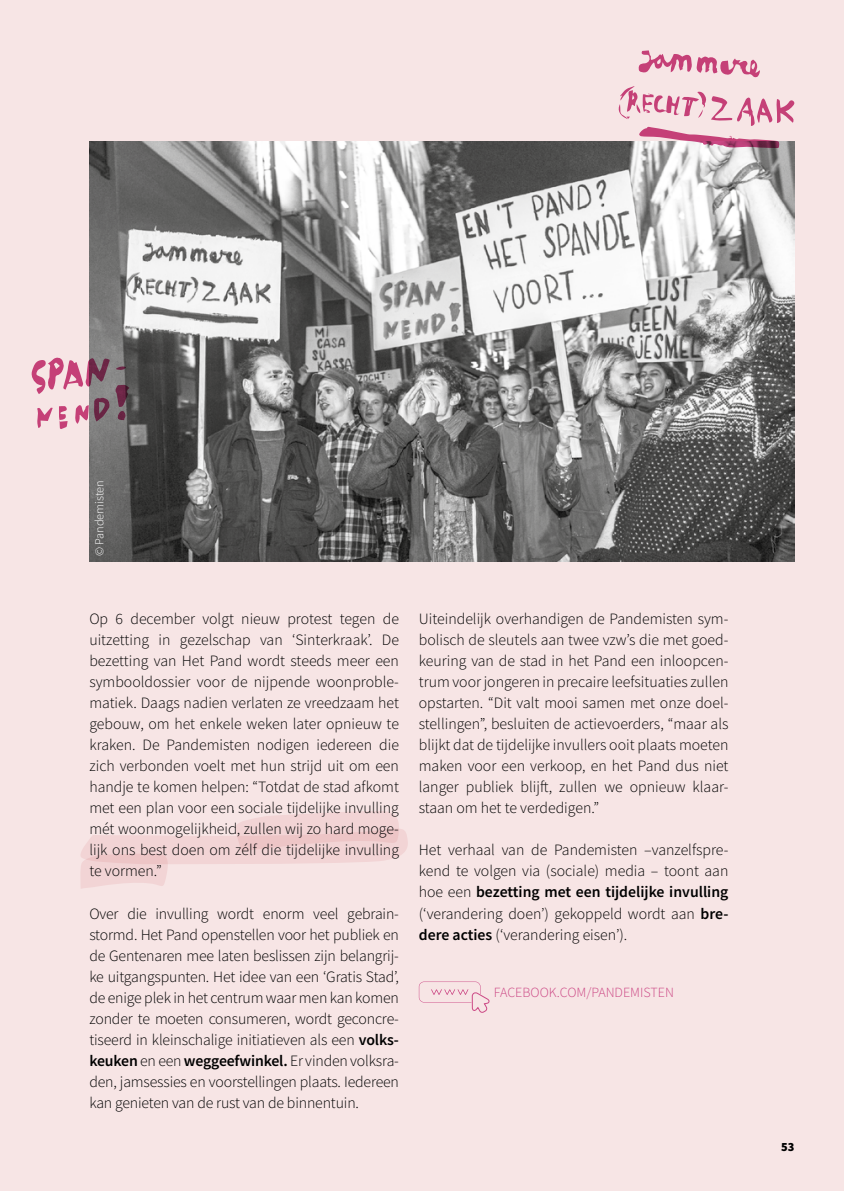
<style>
.page{position:relative;width:844px;height:1191px;background:#fff}
.page>*{position:absolute;margin:0;border:0;box-sizing:border-box;transform-origin:0 0}
.t1{font:300 15.75px/21px "Source Sans Pro";color:#000;text-align:justify}
.t2{font:300 14px "Source Sans Pro";color:#cc4885}
.t3{font:300 12.25px "Source Sans Pro";color:#fff}
.t4{font:900 12.25px "Source Sans Pro";color:#000}
.s1{font-weight:600}
</style>
<div class="page">
<div style="left:0;top:0;width:843px;height:1191px;background:#f7e5e5"></div>
<img style="left:89px;top:141px;width:705px;height:420px">
<svg style="left:638px;top:50px;width:122px;height:28px"></svg>
<svg style="left:616px;top:86px;width:178px;height:62px"></svg>
<svg style="left:31px;top:356px;width:98px;height:73px"></svg>
<svg style="left:418px;top:981px;width:71px;height:32px"></svg>
<svg style="left:81px;top:811px;width:327px;height:77px"></svg>
<p class="t3" style="left:92px;top:556px;width:78px;rotate:-90deg">© Pandemisten</p>
<p class="t1" style="left:89px;top:608px;width:311px">Op 6 december volgt nieuw protest tegen de uitzetting in gezelschap van ‘Sinterkraak’. De bezetting van Het Pand wordt steeds meer een symbooldossier voor de nijpende woonproble&shy;matiek. Daags nadien verlaten ze vreedzaam het gebouw, om het enkele weken later opnieuw te kraken. De Pandemisten nodigen iedereen die zich verbonden voelt met hun strijd uit om een handje te komen helpen: “Totdat de stad afkomt met een plan voor een sociale tijdelijke invulling mét woonmogelijkheid, zullen wij zo hard moge&shy;lijk ons best doen om zélf die tijdelijke invulling te vormen.”</p>
<p class="t1" style="left:89px;top:902px;width:311px">Over die invulling wordt enorm veel gebrain&shy;stormd. Het Pand openstellen voor het publiek en de Gentenaren mee laten beslissen zijn belangrij&shy;ke uitgangspunten. Het idee van een ‘Gratis Stad’, de enige plek in het centrum waar men kan komen zonder te moeten consumeren, wordt geconcre&shy;tiseerd in kleinschalige initiatieven als een <span class="s1">volks&shy;keuken</span> en een <span class="s1">weggeefwinkel.</span> Er vinden volksra&shy;den, jamsessies en voorstellingen plaats. Iedereen kan genieten van de rust van de binnentuin.</p>
<p class="t1" style="left:418px;top:608px;width:311px">Uiteindelijk overhandigen de Pandemisten sym&shy;bolisch de sleutels aan twee vzw’s die met goed&shy;keuring van de stad in het Pand een inloopcen&shy;trum voor jongeren in precaire leefsituaties zullen opstarten. “Dit valt mooi samen met onze doel&shy;stellingen”, besluiten de actievoerders, “maar als blijkt dat de tijdelijke invullers ooit plaats moeten maken voor een verkoop, en het Pand dus niet langer publiek blijft, zullen we opnieuw klaar&shy;staan om het te verdedigen.”</p>
<p class="t1" style="left:418px;top:839px;width:311px">Het verhaal van de Pandemisten –vanzelfspre&shy;kend te volgen via (sociale) media – toont aan hoe een <span class="s1">bezetting met een tijdelijke invulling </span>(‘verandering doen’) gekoppeld wordt aan <span class="s1">bre&shy;dere acties</span> (‘verandering eisen’).</p>
<p class="t2" style="left:494px;top:984px;width:181px">FACEBOOK.COM/PANDEMISTEN</p>
<p class="t4" style="left:780px;top:1138px;width:15px">53</p>
</div>
